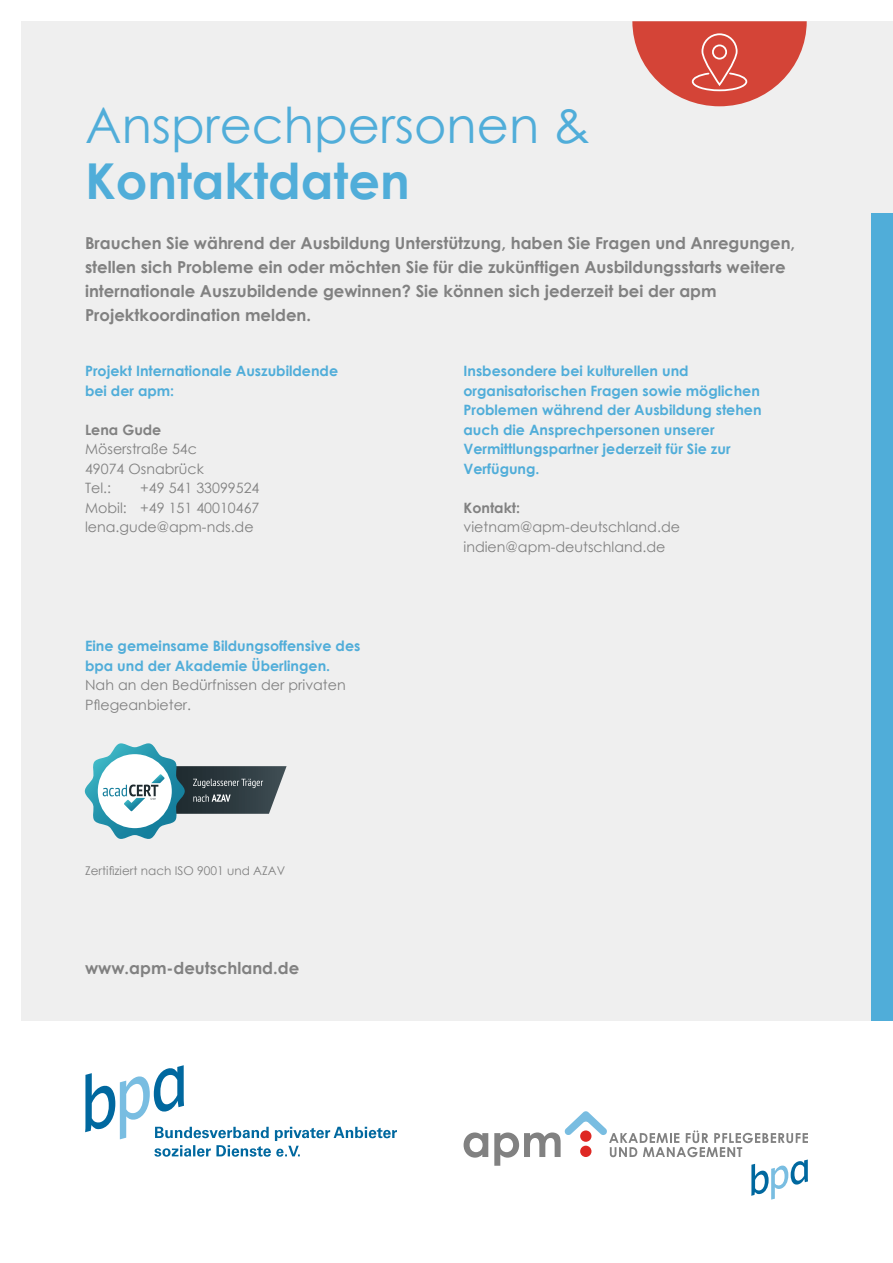
<style>
.page{position:relative;width:893px;height:1263px;background:#fff}
.page>*{position:absolute;margin:0;border:0;box-sizing:border-box;transform-origin:0 0}
.t1{font:49.5px/55.5px "Century Gothic";color:#50add9}
.t2{font:700 16.5px/24px "Century Gothic";color:#818181}
.t3{font:700 14.25px/19.5px "Century Gothic";color:#50add9}
.t4{font:14.25px/19.5px "Century Gothic";color:#818181;text-align:right}
.t5{font:700 14.25px "Century Gothic";color:#818181}
.t6{font:12px "Century Gothic";color:#818181}
.s1{font-weight:700}
.s2{font-weight:400;color:#818181}
</style>
<div class="page">
<div style="left:21px;top:21px;width:872px;height:999px;background:#efefef"></div>
<svg style="left:632px;top:21px;width:175px;height:85px"></svg>
<div style="left:712px;top:45px;width:15px;height:15px;border:2px solid #fff;border-radius:50%"></div>
<div style="left:701px;top:33px;width:37px;height:53px;border:2px solid #fff;border-radius:17px"></div>
<div style="left:872px;top:213px;width:21px;height:807px;background:#50add9"></div>
<svg style="left:85px;top:743px;width:202px;height:96px"></svg>
<svg style="left:464px;top:1132px;width:24px;height:25px"></svg>
<svg style="left:494px;top:1111px;width:314px;height:88px"></svg>
<svg style="left:85px;top:1065px;width:312px;height:92px"></svg>
<p class="t1" style="left:85px;top:97px;width:507px">Ansprechpersonen &amp;<br><span class="s1">Kontaktdaten</span></p>
<p class="t2" style="left:85px;top:230px;width:712px">Brauchen Sie während der Ausbildung Unterstützung, haben Sie Fragen und Anregungen, stellen sich Probleme ein oder möchten Sie für die zukünftigen Ausbildungsstarts weitere internationale Auszubildende gewinnen? Sie können sich jederzeit bei der apm Projektkoordination melden.</p>
<p class="t3" style="left:85px;top:361px;width:255px">Projekt Internationale Auszubildende bei der apm:</p>
<p class="t5" style="left:85px;top:419px;width:78px">Lena Gude</p>
<p class="t4" style="left:85px;top:439px;width:114px">Möserstraße 54c</p>
<p class="t4" style="left:85px;top:459px;width:120px">49074 Osnabrück</p>
<p class="t4" style="left:85px;top:478px;width:28px">Tel.:</p>
<p class="t4" style="left:85px;top:478px;width:176px">+49 541 33099524<br>Mobil: +49 151 40010467</p>
<p class="t4" style="left:85px;top:517px;width:170px">lena.gude@apm-nds.de</p>
<p class="t3" style="left:85px;top:636px;width:277px">Eine gemeinsame Bildungsoffensive des bpa und der Akademie Überlingen.<br><span class="s2">Nah an den Bedürfnissen der privaten<br>Pflegeanbieter.</span></p>
<p class="t6" style="left:85px;top:863px;width:202px">Zertifiziert nach ISO 9001 und AZAV</p>
<p class="t2" style="left:85px;top:955px;width:216px">www.apm-deutschland.de</p>
<p class="t3" style="left:463px;top:361px;width:300px">Insbesondere bei kulturellen und organisatorischen Fragen sowie möglichen Problemen während der Ausbildung stehen auch die Ansprechpersonen unserer Vermittlungspartner jederzeit für Sie zur Verfügung.</p>
<p class="t5" style="left:463px;top:497px;width:58px">Kontakt:</p>
<p class="t4" style="left:463px;top:517px;width:218px">vietnam@apm-deutschland.de</p>
<p class="t4" style="left:463px;top:537px;width:203px">indien@apm-deutschland.de</p>
</div>
